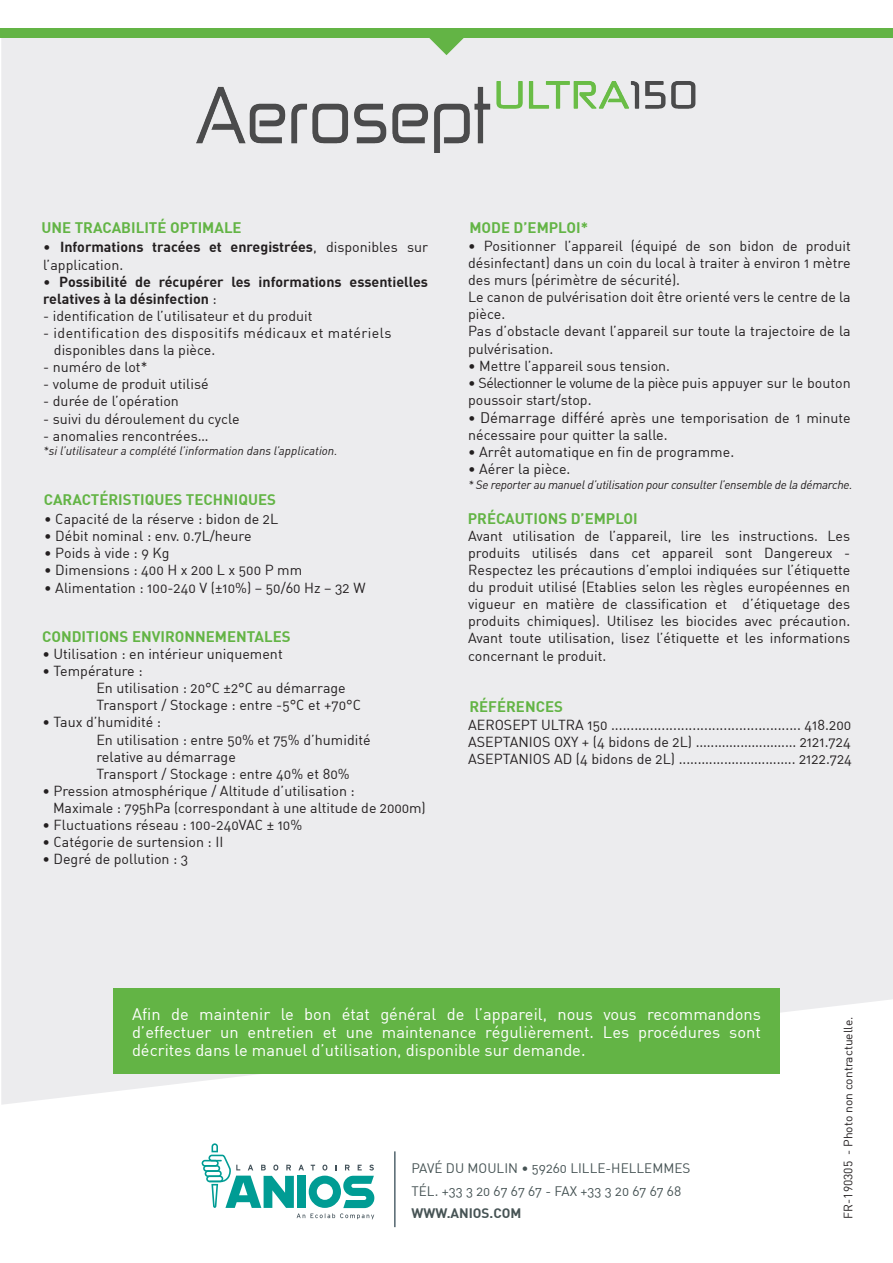
<style>
.page{position:relative;width:893px;height:1263px;background:#fff}
.page>*{position:absolute;margin:0;border:0;box-sizing:border-box;transform-origin:0 0}
.t1{font:16.5px/18px "DIN Regular Alternate";color:#fff;text-align:justify}
.t2{font:700 15px "DIN";color:#63b445}
.t3{font:14.25px/17.1px "DIN Regular Alternate";color:#231f20}
.t4{font:700 14.25px/17.1px "DIN";color:#231f20}
.t5{font:14.25px/17.1px "DIN Regular Alternate";letter-spacing:.025em;color:#231f20}
.t6{font:13.5px/22.5px "DIN Regular Alternate";color:#465354}
.t7{font:700 13.5px "DIN";color:#465354}
.t8{font:italic 12px "DIN";letter-spacing:-.02em;color:#231f20}
.t9{font:italic 12px "DIN";color:#231f20}
.t10{font:12px "DIN";color:#231f20}
.s1{font-family:"DIN Regular Alternate";font-weight:400}
.s2{font-size:15px}
</style>
<div class="page">
<div style="left:1px;top:38px;width:892px;height:1067px;background:#ececee"></div>
<div style="left:0;top:29px;width:893px;height:9px;background:#63b445"></div>
<svg style="left:428px;top:38px;width:37px;height:17px"></svg>
<div style="left:113px;top:989px;width:666px;height:85px;background:#63b445"></div>
<img style="left:196px;top:82px;width:502px;height:70px">
<hr style="left:394px;top:1151px;width:2px;height:76px;background:#53656e">
<svg style="left:202px;top:1143px;width:172px;height:76px"></svg>
<p class="t2" style="left:42px;top:218px;width:202px">UNE TRACABILITÉ OPTIMALE</p>
<p class="t4" style="left:43px;top:238px;width:386px"><span class="s1">•</span> Informations tracées et enregistrées<span class="s1">, disponibles sur</span></p>
<p class="t3" style="left:43px;top:256px;width:82px">l’application.</p>
<p class="t4" style="left:43px;top:272px;width:386px"><span class="s1">•</span> Possibilité de récupérer les informations essentielles relatives à la désinfection <span class="s1">:</span></p>
<p class="t3" style="left:43px;top:307px;width:271px">- identification de l’utilisateur et du produit</p>
<p class="t5" style="left:54px;top:324px;width:339px;text-indent:-11px">- identification des dispositifs médicaux et matériels disponibles dans la pièce.</p>
<p class="t3" style="left:43px;top:358px;width:106px">- numéro de lot*</p>
<p class="t3" style="left:43px;top:375px;width:167px">- volume de produit utilisé</p>
<p class="t3" style="left:43px;top:392px;width:137px">- durée de l’opération</p>
<p class="t3" style="left:43px;top:409px;width:198px">- suivi du déroulement du cycle</p>
<p class="t3" style="left:43px;top:427px;width:167px">- anomalies rencontrées…</p>
<p class="t9" style="left:43px;top:443px;width:296px">*si l’utilisateur a complété l’information dans l’application.</p>
<p class="t2" style="left:44px;top:489px;width:234px">CARACTÉRISTIQUES TECHNIQUES</p>
<p class="t3" style="left:44px;top:510px;width:236px">• Capacité de la réserve : bidon de 2L</p>
<p class="t3" style="left:44px;top:527px;width:209px">• Débit nominal : env. 0.7L/heure</p>
<p class="t3" style="left:44px;top:544px;width:127px">• Poids à vide : 9 Kg</p>
<p class="t3" style="left:44px;top:561px;width:260px">• Dimensions : 400 H x 200 L x 500 P mm</p>
<p class="t3" style="left:44px;top:579px;width:323px">• Alimentation : 100-240 V (±10%) – 50/60 Hz – 32 W</p>
<p class="t2" style="left:42px;top:627px;width:250px">CONDITIONS ENVIRONNEMENTALES</p>
<p class="t3" style="left:42px;top:645px;width:242px">• Utilisation : en intérieur uniquement</p>
<p class="t3" style="left:96px;top:662px;width:266px;text-indent:-54px">• Température :<br>En utilisation : 20°C ±2°C au démarrage<br>Transport / Stockage : entre -5°C et +70°C</p>
<p class="t3" style="left:96px;top:713px;width:276px;text-indent:-54px">• Taux d’humidité :<br>En utilisation : entre 50% et 75% d’humidité relative au démarrage<br>Transport / Stockage : entre 40% et 80%</p>
<p class="t3" style="left:53px;top:782px;width:374px;text-indent:-11px">• Pression atmosphérique / Altitude d’utilisation :<br>Maximale : 795hPa (correspondant à une altitude de 2000m)</p>
<p class="t3" style="left:42px;top:816px;width:261px">• Fluctuations réseau : 100-240VAC ± 10%</p>
<p class="t3" style="left:42px;top:833px;width:183px">• Catégorie de surtension : II</p>
<p class="t3" style="left:42px;top:850px;width:147px">• Degré de pollution : 3</p>
<p class="t2" style="left:469px;top:218px;width:120px">MODE D’EMPLOI*</p>
<p class="t3" style="left:468px;top:237px;width:384px">• Positionner l’appareil (équipé de son bidon de produit désinfectant) dans un coin du local à traiter à environ 1 mètre des murs (périmètre de sécurité).<br>Le canon de pulvérisation doit être orienté vers le centre de la pièce.<br>Pas d’obstacle devant l’appareil sur toute la trajectoire de la pulvérisation.</p>
<p class="t3" style="left:468px;top:357px;width:204px">• Mettre l’appareil sous tension.</p>
<p class="t3" style="left:468px;top:374px;width:384px">• Sélectionner le volume de la pièce puis appuyer sur le bouton poussoir start/stop.</p>
<p class="t3" style="left:468px;top:409px;width:384px">• <span class="s2">Démarrage différé</span> après une temporisation de 1 minute nécessaire pour quitter la salle.</p>
<p class="t3" style="left:468px;top:443px;width:268px">• Arrêt automatique en fin de programme.</p>
<p class="t3" style="left:468px;top:460px;width:104px">• Aérer la pièce.</p>
<p class="t8" style="left:468px;top:477px;width:386px">* Se reporter au manuel d’utilisation pour consulter l’ensemble de la démarche.</p>
<p class="t2" style="left:468px;top:509px;width:171px">PRÉCAUTIONS D’EMPLOI</p>
<p class="t3" style="left:468px;top:527px;width:384px;text-align:justify">Avant utilisation de l’appareil, lire les instructions. Les produits utilisés dans cet appareil sont Dangereux - Respectez les précautions d’emploi indiquées sur l’étiquette du produit utilisé (Etablies selon les règles européennes en vigueur en matière de classification et d’étiquetage des produits chimiques). Utilisez les biocides avec précaution.<br>Avant toute utilisation, lisez l’étiquette et les informations concernant le produit.</p>
<p class="t2" style="left:469px;top:696px;width:95px">RÉFÉRENCES</p>
<p class="t3" style="left:468px;top:716px;width:385px;text-align:justify">AEROSEPT ULTRA 150 ................................................. 418.200<br>ASEPTANIOS OXY + (4 bidons de 2L) ........................... 2121.724<br>ASEPTANIOS AD (4 bidons de 2L) ............................... 2122.724</p>
<p class="t1" style="left:132px;top:1004px;width:630px">Afin de maintenir le bon état général de l’appareil, nous vous recommandons d’effectuer un entretien et une maintenance régulièrement. Les procédures sont décrites dans le manuel d’utilisation, disponible sur demande.</p>
<p class="t6" style="left:411px;top:1157px;width:280px">PAVÉ DU MOULIN • 59260 LILLE-HELLEMMES<br>TÉL. +33 3 20 67 67 67 - FAX +33 3 20 67 67 68</p>
<p class="t7" style="left:411px;top:1204px;width:111px">WWW.ANIOS.COM</p>
<p class="t10" style="left:841px;top:1218px;width:203px;rotate:-90deg">FR-190305 - Photo non contractuelle.</p>
</div>
